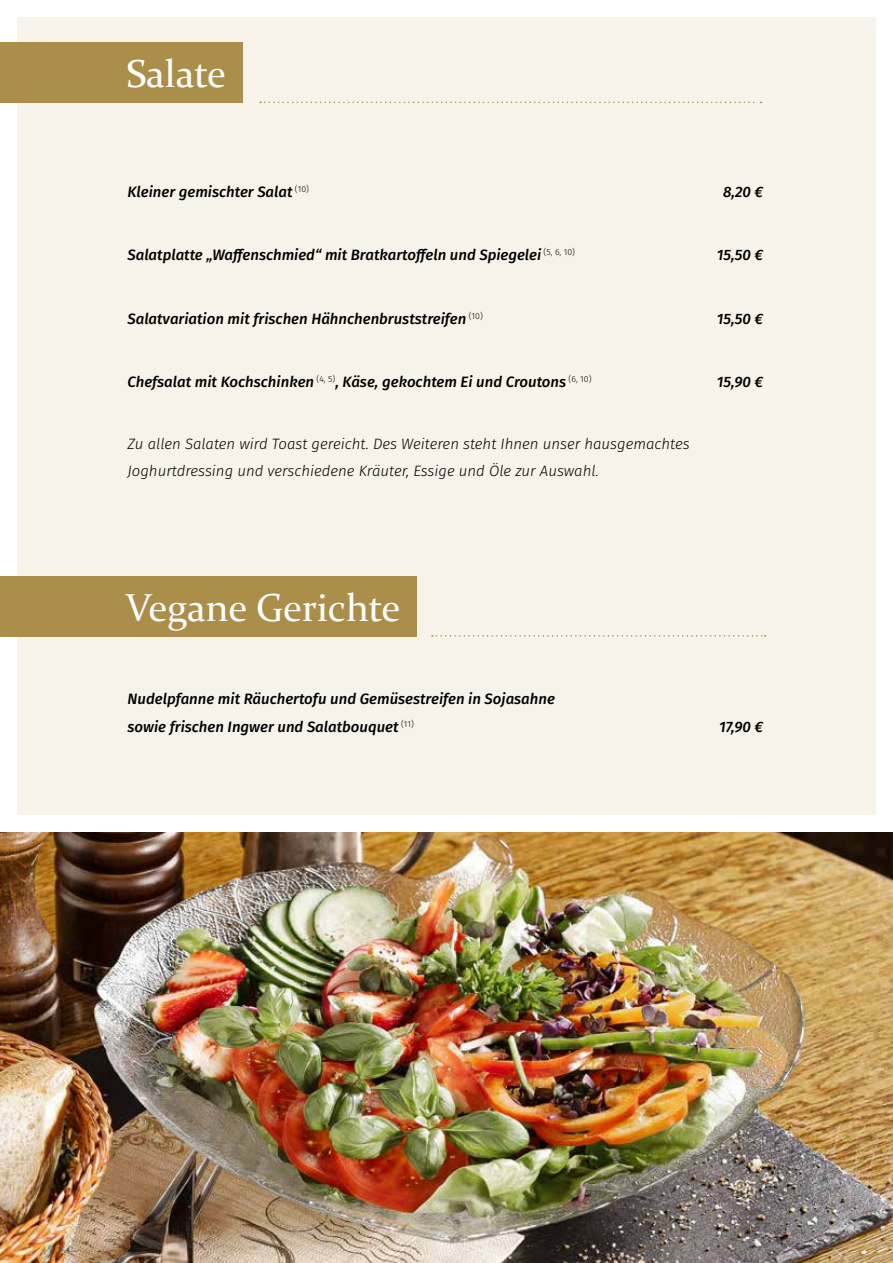
<style>
.page{position:relative;width:893px;height:1263px;background:#fff}
.page>*{position:absolute;margin:0;border:0;box-sizing:border-box;transform-origin:0 0}
.t1{font:39px "Constantia";color:#fff}
.t2{font:italic 500 15px/27.8px "Fira Sans";color:#000}
.t3{font:italic 300 15px/27.8px "Fira Sans";color:#000}
</style>
<div class="page">
<div style="left:17px;top:17px;width:859px;height:798px;background:#f7f3eb"></div>
<div style="left:0;top:43px;width:242px;height:60px;background:#ac8e4b"></div>
<div style="left:0;top:576px;width:417px;height:61px;background:#ac8e4b"></div>
<svg style="left:260px;top:102px;width:501px;height:1px"></svg>
<svg style="left:432px;top:635px;width:334px;height:2px"></svg>
<img style="left:0;top:832px;width:893px;height:431px">
<h1 class="t1" style="left:126px;top:48px;width:102px">Salate</h1>
<p class="t2" style="left:128px;top:177px;width:183px">Kleiner gemischter Salat <sup>(10)</sup></p>
<p class="t2" style="left:723px;top:177px;width:42px">8,20 €</p>
<p class="t2" style="left:128px;top:241px;width:449px">Salatplatte „Waffenschmied“ mit Bratkartoffeln und Spiegelei <sup>(5,</sup> <sup>6,</sup> <sup>10)</sup></p>
<p class="t2" style="left:717px;top:241px;width:48px">15,50 €</p>
<p class="t2" style="left:128px;top:304px;width:357px">Salatvariation mit frischen Hähnchenbruststreifen <sup>(10)</sup></p>
<p class="t2" style="left:717px;top:304px;width:48px">15,50 €</p>
<p class="t2" style="left:128px;top:368px;width:465px">Chefsalat mit Kochschinken <sup>(4,</sup> <sup>5)</sup>, Käse, gekochtem Ei und Croutons <sup>(6,</sup> <sup>10)</sup></p>
<p class="t2" style="left:717px;top:368px;width:48px">15,90 €</p>
<p class="t3" style="left:128px;top:429px;width:564px">Zu allen Salaten wird Toast gereicht. Des Weiteren steht Ihnen unser hausgemachtes<br>Joghurtdressing und verschiedene Kräuter, Essige und Öle zur Auswahl.</p>
<h1 class="t1" style="left:125px;top:581px;width:277px">Vegane Gerichte</h1>
<p class="t2" style="left:128px;top:685px;width:429px">Nudelpfanne mit Räuchertofu und Gemüsestreifen in Sojasahne sowie frischen Ingwer und Salatbouquet <sup>(11)</sup></p>
<p class="t2" style="left:719px;top:712px;width:46px">17,90 €</p>
</div>
